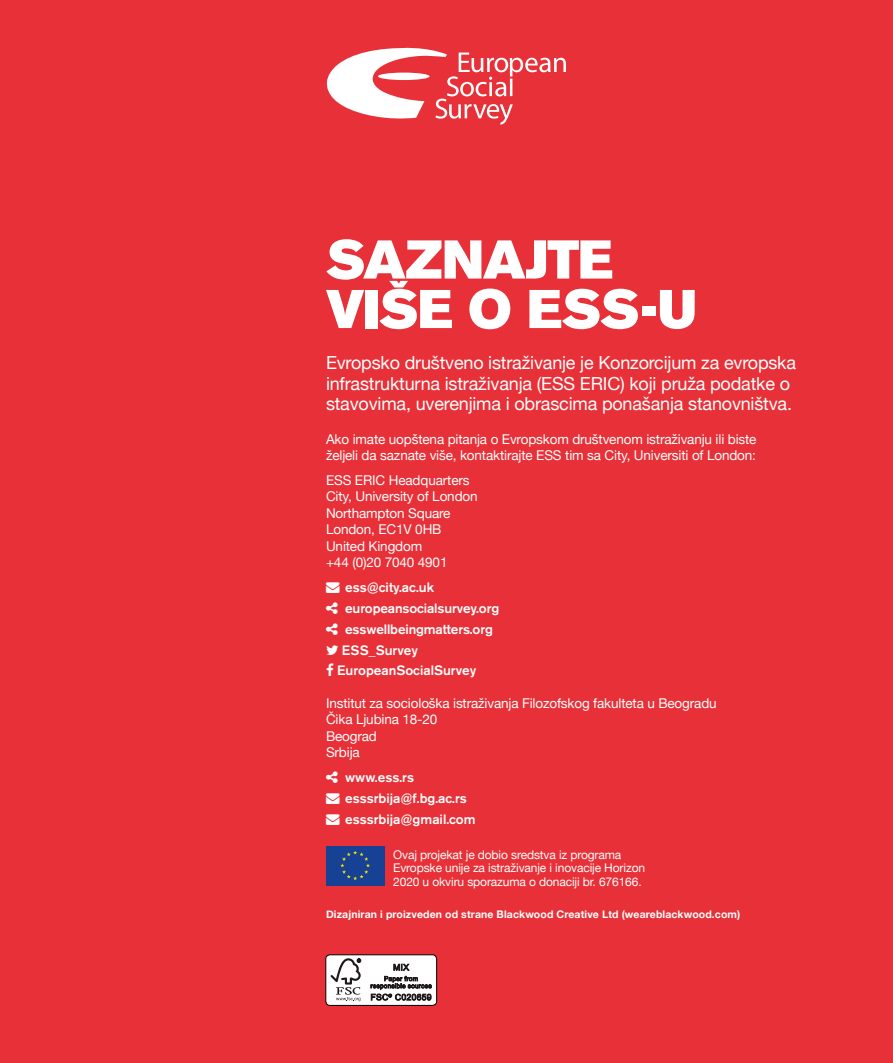
<style>
.page{position:relative;width:893px;height:1063px;background:#e73037}
.page>*{position:absolute;margin:0;border:0;box-sizing:border-box;transform-origin:0 0}
.t1{font:54px/49.5px "Akzidenz Grotesk BE Super";letter-spacing:-.015em;color:#fff}
.t2{font:18px/20.2px "Helvetica Neue";letter-spacing:-.01em;color:#fff}
.t3{font:13.5px/16.5px "Helvetica Neue";letter-spacing:-.01em;color:#fff}
.t4{font:500 13.5px "Akzidenz Grotesk BE";color:#fff}
.t5{font:12px/13.5px "Helvetica Neue";letter-spacing:-.01em;color:#fff}
.t6{font:700 10.5px "Helvetica Neue";letter-spacing:.01em;color:#fff}
</style>
<div class="page">
<div style="left:326px;top:846px;width:59px;height:39px;background:#164194"></div>
<svg style="left:340px;top:851px;width:30px;height:29px"></svg>
<svg style="left:327px;top:48px;width:239px;height:77px"></svg>
<div style="left:326px;top:955px;width:111px;height:50px;background:#fff;border-radius:4px"></div>
<div style="left:325px;top:954px;width:112px;height:52px;border:1px solid #000;border-radius:4px"></div>
<svg style="left:330px;top:958px;width:102px;height:44px"></svg>
<h1 class="t1" style="left:326px;top:235px;width:372px">SAZNAJTE<br>VIŠE O ESS-U</h1>
<h2 class="t2" style="left:326px;top:354px;width:472px">Evropsko društveno istraživanje je Konzorcijum za evropska infrastrukturna istraživanja (ESS ERIC) koji pruža podatke o stavovima, uverenjima i obrascima ponašanja stanovništva.</h2>
<p class="t3" style="left:326px;top:431px;width:432px">Ako imate uopštena pitanja o Evropskom društvenom istraživanju ili biste željeli da saznate više, kontaktirajte ESS tim sa City, Universiti of London:</p>
<p class="t3" style="left:326px;top:473px;width:153px">ESS ERIC Headquarters<br>City, University of London<br>Northampton Square<br>London, EC1V 0HB<br>United Kingdom<br>+44 (0)20 7040 4901</p>
<p class="t4" style="left:326px;top:579px;width:110px">→ ess@city.ac.uk</p>
<p class="t4" style="left:326px;top:600px;width:175px">→ europeansocialsurvey.org</p>
<p class="t4" style="left:326px;top:621px;width:168px">→ esswellbeingmatters.org</p>
<p class="t4" style="left:342px;top:642px;width:77px">ESS_Survey</p>
<p class="t4" style="left:337px;top:662px;width:141px">EuropeanSocialSurvey</p>
<p class="t3" style="left:326px;top:695px;width:392px">Institut za sociološka istraživanja Filozofskog fakulteta u Beogradu<br>Čika Ljubina 18-20<br>Beograd<br>Srbija</p>
<p class="t4" style="left:326px;top:769px;width:90px">→ www.ess.rs</p>
<p class="t4" style="left:326px;top:790px;width:142px">→ esssrbija@f.bg.ac.rs</p>
<p class="t4" style="left:326px;top:811px;width:151px">→ esssrbija@gmail.com</p>
<p class="t5" style="left:393px;top:848px;width:253px">Ovaj projekat je dobio sredstva iz programa<br>Evropske unije za istraživanje i inovacije Horizon<br>2020 u okviru sporazuma o donaciji br. 676166.</p>
<p class="t6" style="left:326px;top:906px;width:416px">Dizajniran i proizveden od strane Blackwood Creative Ltd (weareblackwood.com)</p>
</div>
